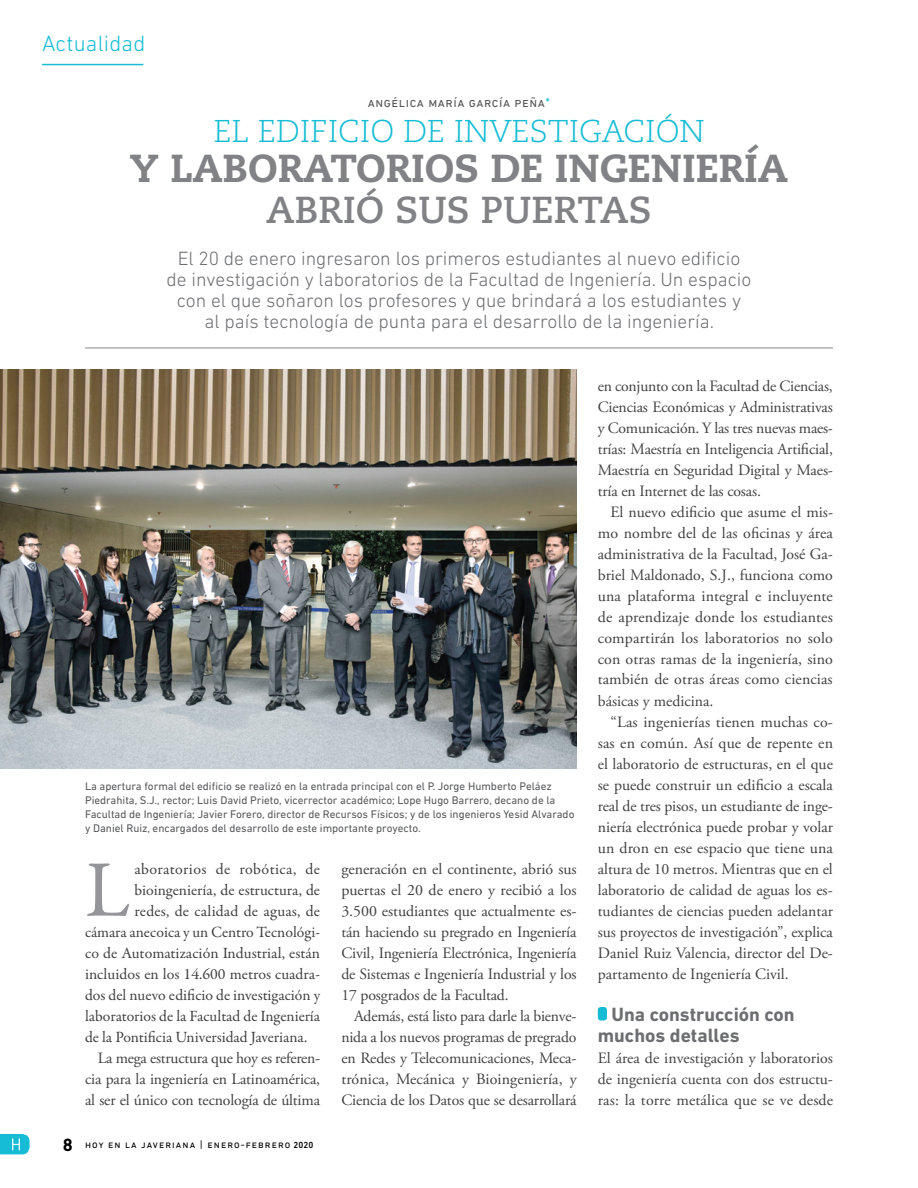
<style>
.page{position:relative;width:918px;height:1188px;background:#fff}
.page>*{position:absolute;margin:0;border:0;box-sizing:border-box;transform-origin:0 0}
.t1{font:80.55px "Garamond Premr Pro";color:#939598}
.t2{font:800 39px "Caecilia LT Std";color:#808285}
.t3{font:700 37.5px "Caecilia LT Std";color:#808285}
.t4{font:300 31.5px "Caecilia LT Std";color:#15bcd4}
.t5{font:300 22.5px "DIN Next LT Pro";letter-spacing:.01em;color:#15bcd4}
.t6{font:300 19.5px/21px "DIN Next LT Pro";color:#6d6e71;text-align:center}
.t7{font:700 19.5px/21px "DIN Next LT Pro";color:#6d6e71}
.t8{font:700 18px "DIN Next LT Pro";color:#000}
.t9{font:15.75px/21px "Adobe Garamond Pro";letter-spacing:-.005em;color:#414042;text-align:justify}
.t10{font:15.75px "Garamond Premr Pro";color:#414042}
.t11{font:15.75px "Garamond Premr Pro";letter-spacing:.025em;color:#414042}
.t12{font:13.5px "DIN Next LT Pro";letter-spacing:.04em;color:#58595b}
.t13{font:11.25px/14.2px "DIN Next LT Pro";color:#58595b}
.t14{font:10.5px "DIN Next LT Pro";letter-spacing:.1em;color:#000}
.s1{color:#15bcd4}
.s2{font-weight:500;font-size:9px}
</style>
<div class="page">
<hr style="left:42px;top:64px;width:101px;height:1px;background:#15bcd4">
<svg style="left:0;top:1134px;width:30px;height:20px"></svg>
<img style="left:0;top:370px;width:577px;height:399px">
<div style="left:598px;top:1007px;width:9px;height:14px;background:#15bcd4;border-radius:3px"></div>
<hr style="left:85px;top:347px;width:748px;height:2px;background:#939598">
<h3 class="t5" style="left:42px;top:31px;width:105px">Actualidad</h3>
<p class="t12" style="left:368px;top:94px;width:184px">angélica maría garcía peña<span class="s1">*</span></p>
<h3 class="t4" style="left:213px;top:113px;width:493px">EL EDIFICIO DE INVESTIGACIÓN</h3>
<h2 class="t2" style="left:130px;top:144px;width:660px">Y LABORATORIOS DE INGENIERÍA</h2>
<h3 class="t3" style="left:266px;top:188px;width:387px">ABRIÓ SUS PUERTAS</h3>
<p class="t6" style="left:167px;top:247px;width:586px">El 20 de enero ingresaron los primeros estudiantes al nuevo edificio de investigación y laboratorios de la Facultad de Ingeniería. Un espacio con el que soñaron los profesores y que brindará a los estudiantes y<br>al país tecnología de punta para el desarrollo de la ingeniería.</p>
<p class="t8" style="left:63px;top:1134px;width:12px">8</p>
<p class="t13" style="left:85px;top:778px;width:491px">La apertura formal del edificio se realizó en la entrada principal con el P. Jorge Humberto Peláez Piedrahita, S.J., rector; Luis David Prieto, vicerrector académico; Lope Hugo Barrero, decano de la Facultad de Ingeniería; Javier Forero, director de Recursos Físicos; y de los ingenieros Yesid Alvarado y Daniel Ruiz, encargados del desarrollo de este importante proyecto.</p>
<p class="t9" style="left:341px;top:859px;width:237px">generación en el continente, abrió sus puertas el 20 de enero y recibió a los 3.500 estudiantes que actualmente es&shy;tán haciendo su pregrado en Ingeniería Civil, Ingeniería Electrónica, Ingeniería de Sistemas e Ingeniería Industrial y los 17 posgrados de la Facultad.</p>
<p class="t9" style="left:341px;top:1006px;width:237px;text-indent:13px">Además, está listo para darle la bienve&shy;nida a los nuevos programas de pregrado en Redes y Telecomunicaciones, Meca&shy;trónica, Mecánica y Bioingeniería, y Ciencia de los Datos que se desarrollará</p>
<h1 class="t1" style="left:85px;top:842px;width:47px">L</h1>
<p class="t11" style="left:134px;top:859px;width:187px">aboratorios de robótica, de</p>
<p class="t10" style="left:134px;top:880px;width:187px">bioingeniería, de estructura, de</p>
<p class="t10" style="left:134px;top:901px;width:187px">redes, de calidad de aguas, de</p>
<p class="t10" style="left:85px;top:922px;width:237px">cámara anecoica y un Centro Tecnológi-</p>
<p class="t10" style="left:85px;top:943px;width:237px">co de Automatización Industrial, están</p>
<p class="t10" style="left:85px;top:964px;width:237px">incluidos en los 14.600 metros cuadra-</p>
<p class="t10" style="left:85px;top:985px;width:237px">dos del nuevo edificio de investigación y</p>
<p class="t10" style="left:85px;top:1006px;width:237px">laboratorios de la Facultad de Ingeniería</p>
<p class="t10" style="left:85px;top:1027px;width:224px">de la Pontificia Universidad Javeriana.</p>
<p class="t9" style="left:85px;top:1048px;width:237px;text-indent:13px">La mega estructura que hoy es referen&shy;cia para la ingeniería en Latinoamérica, al ser el único con tecnología de última</p>
<p class="t14" style="left:85px;top:1139px;width:230px">hoy en la javeriana | enero-febrero <span class="s2">2020</span></p>
<p class="t9" style="left:598px;top:376px;width:237px">en conjunto con la Facultad de Ciencias, Ciencias Económicas y Administrativas y Comunicación. Y las tres nuevas maes&shy;trías: Maestría en Inteligencia Artificial, Maestría en Seguridad Digital y Maes&shy;tría en Internet de las cosas.</p>
<p class="t9" style="left:598px;top:502px;width:237px;text-indent:13px">El nuevo edificio que asume el mis&shy;mo nombre del de las oficinas y área administrativa de la Facultad, José Ga&shy;briel Maldonado, S.J., funciona como una plataforma integral e incluyente de aprendizaje donde los estudiantes compartirán los laboratorios no solo con otras ramas de la ingeniería, sino también de otras áreas como ciencias básicas y medicina.</p>
<p class="t9" style="left:598px;top:712px;width:237px;text-indent:13px">“Las ingenierías tienen muchas co&shy;sas en común. Así que de repente en el laboratorio de estructuras, en el que se puede construir un edificio a escala real de tres pisos, un estudiante de inge&shy;niería electrónica puede probar y volar un dron en ese espacio que tiene una altura de 10 metros. Mientras que en el laboratorio de calidad de aguas los es&shy;tudiantes de ciencias pueden adelantar sus proyectos de investigación”, explica Daniel Ruiz Valencia, director del De&shy;partamento de Ingeniería Civil.</p>
<p class="t7" style="left:598px;top:1003px;width:198px;text-indent:14px">Una construcción con muchos detalles</p>
<p class="t9" style="left:598px;top:1048px;width:237px">El área de investigación y laboratorios de ingeniería cuenta con dos estructu&shy;ras: la torre metálica que se ve desde</p>
</div>
